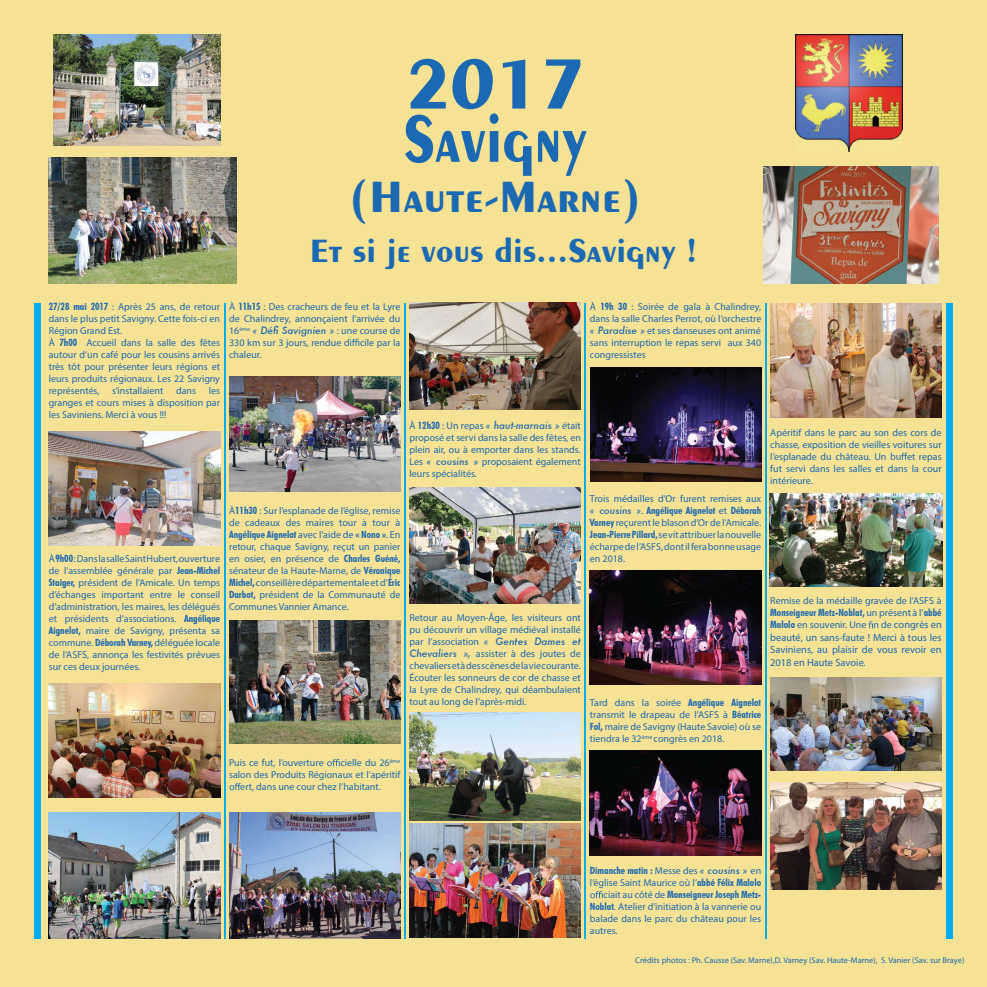
<style>
.page{position:relative;width:987px;height:987px;background:#fff}
.page>*{position:absolute;margin:0;border:0;box-sizing:border-box;transform-origin:0 0}
.t1{font:700 73.6px "Peignot";color:#1b69b2}
.t2{font:700 70.8px "Peignot";color:#1b69b2;scale:.84 1}
.t3{font:700 47.2px "Peignot";color:#1b69b2}
.t4{font:700 34.8px "Peignot";color:#1b69b2}
.t5{font:10.4px/12.5px "Myriad Pro";color:#1b69b2;text-align:justify}
.t6{font:10px/12px "Myriad Pro";color:#1b69b2;text-align:justify}
.t7{font:700 condensed 10px "Futura BT";color:#1b69b2}
.t8{font:italic 500 10px "Futura";color:#1b69b2}
.t9{font:8.4px "Myriad Pro";color:#1b69b2}
.s1{font-family:"Futura BT";font-weight:700;font-stretch:condensed}
.s2{font-family:"Myriad Pro";font-weight:400;font-style:normal}
.s3{font-family:"Futura";font-weight:500;font-style:italic}
.s4{font-family:"Myriad Pro";font-weight:400;font-stretch:normal}
.s5{font-family:"Futura";font-weight:500;font-style:italic;font-stretch:normal}
.s6{font-size:10.4px}
</style>
<div class="page">
<div style="left:0;top:0;width:986px;height:986px;background:#f5e294"></div>
<svg style="left:344px;top:338px;width:15px;height:8px"></svg>
<svg style="left:327px;top:759px;width:13px;height:7px"></svg>
<svg style="left:229px;top:783px;width:12px;height:7px"></svg>
<svg style="left:590px;top:891px;width:12px;height:7px"></svg>
<svg style="left:890px;top:452px;width:17px;height:8px"></svg>
<svg style="left:868px;top:621px;width:4px;height:7px"></svg>
<img style="left:54px;top:35px;width:166px;height:110px">
<img style="left:795px;top:34px;width:106px;height:117px">
<img style="left:49px;top:157px;width:187px;height:126px">
<img style="left:763px;top:166px;width:175px;height:117px">
<img style="left:49px;top:431px;width:171px;height:114px">
<img style="left:49px;top:683px;width:171px;height:114px">
<img style="left:229px;top:377px;width:171px;height:114px">
<img style="left:49px;top:812px;width:171px;height:126px">
<img style="left:409px;top:712px;width:171px;height:108px">
<img style="left:770px;top:677px;width:171px;height:93px">
<img style="left:770px;top:782px;width:171px;height:107px">
<img style="left:590px;top:750px;width:171px;height:105px">
<img style="left:770px;top:303px;width:171px;height:114px">
<img style="left:769px;top:493px;width:173px;height:93px">
<img style="left:409px;top:823px;width:171px;height:114px">
<img style="left:590px;top:367px;width:171px;height:115px">
<img style="left:590px;top:570px;width:171px;height:114px">
<img style="left:229px;top:620px;width:171px;height:123px">
<img style="left:229px;top:812px;width:171px;height:126px">
<img style="left:409px;top:302px;width:171px;height:107px">
<img style="left:409px;top:488px;width:171px;height:115px">
<div style="left:34px;top:303px;width:6px;height:635px;background:#00aeef"></div>
<div style="left:946px;top:303px;width:6px;height:635px;background:#00aeef"></div>
<hr style="left:765px;top:303px;width:1px;height:635px;background:#00aeef">
<hr style="left:584px;top:303px;width:2px;height:635px;background:#00aeef">
<hr style="left:404px;top:303px;width:2px;height:635px;background:#00aeef">
<hr style="left:224px;top:303px;width:1px;height:635px;background:#00aeef">
<h1 class="t1" style="left:405px;top:42px;width:181px">2017</h1>
<h2 class="t2" style="left:403px;top:97px;width:220px">Savigny</h2>
<h3 class="t3" style="left:351px;top:169px;width:290px">(Haute-Marne)</h3>
<h3 class="t4" style="left:309px;top:230px;width:388px">Et si je vous dis...Savigny !</h3>
<p class="t6" style="left:49px;top:300px;width:173px;text-align:left"><span class="s1">27/28 mai 2017</span> : Après 25 ans, de retour dans le plus petit Savigny. Cette fois-ci en Région Grand Est.<br>À <span class="s1">7h00</span> Accueil dans la salle des fêtes autour d’un café pour les cousins arrivés très tôt pour présenter leurs régions et leurs produits régionaux. Les 22 Savigny représentés,</p>
<p class="t6" style="left:49px;top:384px;width:173px;text-indent:160px">les granges et cours mises à disposition par les Saviniens. Merci à vous !!!</p>
<p class="t6" style="left:112px;top:384px;width:53px">s’installaient</p>
<p class="t6" style="left:176px;top:384px;width:21px">dans</p>
<p class="t6" style="left:49px;top:552px;width:173px">À <span class="s1">9h00</span>:Dans la salle Saint Hubert,ouverture de l’assemblée générale par <span class="s1">Jean-Michel Staiger,</span> président de l’Amicale. Un temps d’échanges important entre le conseil d’administration, les maires, les délégués et présidents d’associations. <span class="s1">Angélique Aignelot,</span> maire de Savigny, présenta sa commune. <span class="s1">Déborah Varney,</span> déléguée locale de l’ASFS, annonça les festivités prévues sur ces deux journées.</p>
<p class="t6" style="left:229px;top:300px;width:173px">À <span class="s1">11h15</span> : Des cracheurs de feu et la Lyre de Chalindrey, annonçaient l’arrivée du</p>
<p class="t8" style="left:229px;top:323px;width:173px"><span class="s2">16</span><sup>ème</sup> « Défi Savignien » <span class="s2">: une course de</span></p>
<p class="t6" style="left:229px;top:336px;width:114px">330 km sur 3 jours, rendue</p>
<p class="t6" style="left:360px;top:336px;width:42px">cile par la</p>
<p class="t6" style="left:229px;top:348px;width:34px">chaleur.</p>
<p class="t6" style="left:590px;top:300px;width:173px">À <span class="s1">19h 30</span> : Soirée de gala à Chalindrey, dans la salle Charles Perrot, où l’orchestre <span class="s3">« Paradise »</span> et ses danseuses ont animé sans interruption le repas servi aux 340 congressistes</p>
<p class="t6" style="left:229px;top:504px;width:173px">À<span class="s1">11h30</span> : Sur l’esplanade de l’église, remise de cadeaux des maires tour à tour à</p>
<p class="t7" style="left:229px;top:528px;width:173px">Angélique Aignelot <span class="s4">avec l’aide de</span> « Nono »<span class="s4">. En</span></p>
<p class="t6" style="left:229px;top:540px;width:173px">retour, chaque Savigny, reçut un panier en osier, en présence de <span class="s1">Charles Guéné, </span>sénateur de la Haute-Marne, de <span class="s1">Véronique Michel,</span> conseillère départementale et d’<span class="s1">Éric Darbot,</span> président de la Communauté de Communes Vannier Amance.</p>
<p class="t6" style="left:229px;top:756px;width:96px">Puis ce fut, l’ouverture</p>
<p class="t6" style="left:340px;top:756px;width:61px">cielle du 26<sup>ème</sup></p>
<p class="t6" style="left:229px;top:768px;width:173px">salon des Produits Régionaux et l’apéritif</p>
<p class="t6" style="left:240px;top:780px;width:142px">ert, dans une cour chez l’habitant.</p>
<p class="t6" style="left:409px;top:419px;width:173px">À <span class="s1">12h30</span> : Un repas <span class="s3">« haut-marnais »</span> était proposé et servi dans la salle des fêtes, en plein air, ou à emporter dans les stands.<br>Les <span class="s3">« cousins »</span> proposaient également leurs spécialités.</p>
<p class="t6" style="left:590px;top:492px;width:173px">Trois médailles d’Or furent remises aux</p>
<p class="t7" style="left:590px;top:504px;width:173px"><span class="s5">« cousins »</span><span class="s4">.</span> Angélique Aignelot <span class="s4">et</span> Déborah</p>
<p class="t6" style="left:590px;top:516px;width:173px"><span class="s1">Varney</span> reçurent le blason d’Or de l’Amicale.<br><span class="s1">Jean-Pierre Pillard,</span>se vit attribuer la nouvelle écharpe de l’ASFS, dont il ferabonne usage en 2018.</p>
<p class="t6" style="left:409px;top:611px;width:173px">Retour au Moyen-Âge, les visiteurs ont pu découvrir un village médiéval installé par l’association <span class="s3">« Gentes Dames et Chevaliers »,</span> assister à des joutes de chevaliers et à des scènes de la vie courante.<br>Écouter les sonneurs de cor de chasse et la Lyre de Chalindrey, qui déambulaient tout au long de l’après-midi.</p>
<p class="t7" style="left:590px;top:696px;width:173px"><span class="s4">Tard dans la soirée</span> Angélique Aignelot</p>
<p class="t6" style="left:590px;top:708px;width:173px">transmit le drapeau de l’ASFS à <span class="s1">Béatrice Fol,</span> maire de Savigny (Haute Savoie) où se tiendra le 32<sup>ème</sup> congrès en 2018.</p>
<p class="t6" style="left:770px;top:426px;width:173px">Apéritif dans le parc au son des cors de chasse, exposition de vieilles voitures sur l’esplanade du château. Un</p>
<p class="t6" style="left:770px;top:450px;width:173px;text-indent:137px">et repas fut servi dans les salles et dans la cour intérieure.</p>
<p class="t6" style="left:770px;top:594px;width:173px">Remise de la médaille gravée de l’ASFS à</p>
<p class="t7" style="left:770px;top:606px;width:173px">Monseigneur Metz-Noblat, <span class="s4">un présent à l’</span>abbé</p>
<p class="t6" style="left:770px;top:619px;width:173px"><span class="s1">Malolo</span> en souvenir. Une n de <span class="s6">congrès en</span></p>
<p class="t5" style="left:770px;top:631px;width:173px">beauté, un sans-faute ! Merci à tous les Saviniens, au plaisir de vous revoir en 2018 en Haute Savoie.</p>
<p class="t7" style="left:590px;top:864px;width:173px">Dimanche matin : <span class="s4">Messe des</span> <span class="s5">« cousins »</span> <span class="s4">en</span></p>
<p class="t6" style="left:590px;top:876px;width:173px">l’église Saint Maurice où l’<span class="s1">abbé Félix Malolo</span></p>
<p class="t7" style="left:603px;top:888px;width:159px"><span class="s4">ciait au côté de</span> Monseigneur Joseph Metz-</p>
<p class="t6" style="left:590px;top:900px;width:173px"><span class="s1">Noblat</span>. Atelier d’initiation à la vannerie ou balade dans le parc du château pour les autres.</p>
<p class="t9" style="left:635px;top:954px;width:331px">Crédits photos : Ph. Causse (Sav. Marne),D. Varney (Sav. Haute-Marne), S. Vanier (Sav. sur Braye)</p>
</div>
